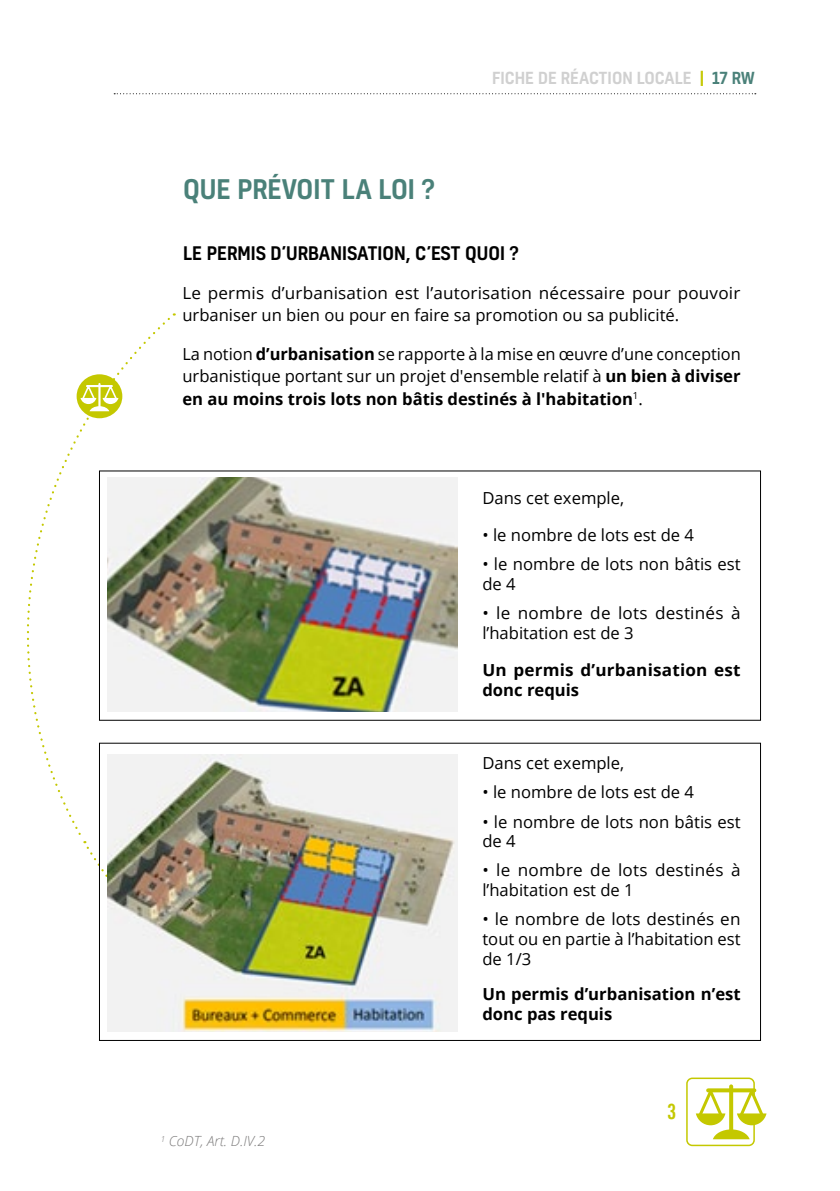
<style>
.page{position:relative;width:840px;height:1191px;background:#fff}
.page>*{position:absolute;margin:0;border:0;box-sizing:border-box;transform-origin:0 0}
.t1{font:500 26px "Kelson";color:#4a8179}
.t2{font:21px "Trade Gothic Bold Cond Twenty";color:#c4c800}
.t3{font:500 18px "Kelson";color:#000}
.t4{font:16.6px/20px "Open Sans";color:#000}
.t5{font:700 16.6px/20px "Open Sans";color:#000}
.t6{font:500 16px "Kelson";color:#d0d0d0}
.t7{font:italic 300 14px "Open Sans";color:#7c7b7b}
.s1{color:#c4c800}
.s2{color:#4a8179}
.s3{font-weight:700}
</style>
<div class="page">
<svg style="left:114px;top:93px;width:641px;height:1px"></svg>
<div style="left:685px;top:1077px;width:69px;height:69px;border:2px solid #c4c800;border-radius:5px"></div>
<svg style="left:695px;top:1084px;width:71px;height:55px"></svg>
<svg style="left:26px;top:317px;width:146px;height:525px"></svg>
<svg style="left:84px;top:841px;width:24px;height:40px"></svg>
<div style="left:77px;top:374px;width:45px;height:44px;background:#c4c800;border-radius:50%"></div>
<svg style="left:80px;top:383px;width:38px;height:28px"></svg>
<img style="left:108px;top:478px;width:349px;height:233px">
<img style="left:108px;top:754px;width:349px;height:277px">
<h1 class="t1" style="left:183px;top:171px;width:253px">QUE PRÉVOIT LA LOI ?</h1>
<p class="t6" style="left:492px;top:67px;width:264px">FICHE DE RÉACTION LOCALE <span class="s1">|</span> <span class="s2">17 RW</span></p>
<p class="t3" style="left:183px;top:241px;width:337px">LE PERMIS D’URBANISATION, C’EST QUOI ?</p>
<p class="t4" style="left:182px;top:282px;width:559px;line-height:22px">Le permis d’urbanisation est l’autorisation nécessaire pour pouvoir urbaniser un bien ou pour en faire sa promotion ou sa publicité.</p>
<p class="t4" style="left:182px;top:343px;width:559px;line-height:22px;text-align:justify">La notion <span class="s3">d’urbanisation</span> se rapporte à la mise en œuvre d’une conception urbanistique portant sur un projet d'ensemble relatif à <span class="s3">un bien à diviser en au moins trois lots non bâtis destinés à l'habitation</span><sup>1</sup>.</p>
<p class="t4" style="left:482px;top:487px;width:143px">Dans cet exemple,</p>
<p class="t4" style="left:482px;top:524px;width:213px">• le nombre de lots est de 4</p>
<p class="t4" style="left:482px;top:553px;width:260px">• le nombre de lots non bâtis est de 4</p>
<p class="t4" style="left:482px;top:602px;width:259px">• le nombre de lots destinés à l’habitation est de 3</p>
<p class="t5" style="left:482px;top:659px;width:259px">Un permis d’urbanisation est donc requis</p>
<p class="t4" style="left:482px;top:753px;width:143px">Dans cet exemple,</p>
<p class="t4" style="left:482px;top:782px;width:213px">• le nombre de lots est de 4</p>
<p class="t4" style="left:482px;top:811px;width:260px">• le nombre de lots non bâtis est de 4</p>
<p class="t4" style="left:482px;top:860px;width:259px">• le nombre de lots destinés à l’habitation est de 1</p>
<p class="t4" style="left:482px;top:909px;width:259px;text-align:justify">• le nombre de lots destinés en tout ou en partie à l’habitation est de 1/3</p>
<p class="t5" style="left:482px;top:983px;width:260px">Un permis d’urbanisation n’est donc pas requis</p>
<p class="t7" style="left:161px;top:1131px;width:106px"><sup>1</sup> CoDT, Art. D.IV.2</p>
<p class="t2" style="left:666px;top:1099px;width:11px">3</p>
</div>
